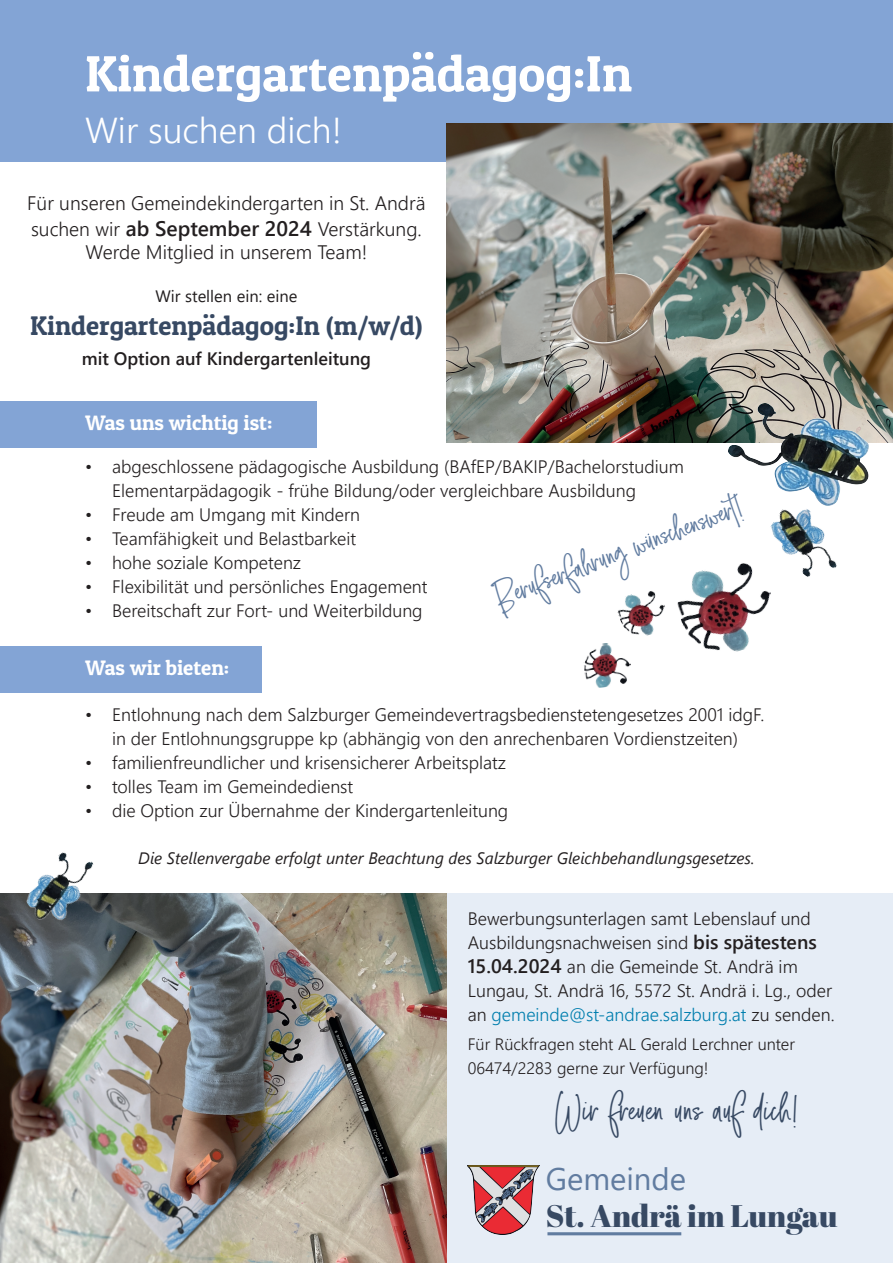
<style>
.page{position:relative;width:893px;height:1263px;background:#fff}
.page>*{position:absolute;margin:0;border:0;box-sizing:border-box;transform-origin:0 0}
.t1{font:51px "Patua One";color:#fff}
.t2{font:36px "Smooth Stone";color:#374963}
.t3{font:300 36px "Segoe UI";color:#fff}
.t4{font:31.5px "Smooth Stone";color:#617ca0}
.t5{font:31.2px "Abril Fatface";color:#374963}
.t6{font:31.2px "Segoe UI";color:#617ca0}
.t7{font:27px "Patua One";color:#374963}
.t8{font:21px "Patua One";color:#fff}
.t9{font:300 19.5px/25.2px "Segoe UI";color:#231f20}
.t10{font:300 18px/24px "Segoe UI";color:#231f20}
.t11{font:600 18px "Segoe UI";color:#231f20}
.t12{font:italic 16.5px "Segoe UI";color:#231f20}
.t13{font:300 16.5px/24px "Segoe UI";color:#231f20}
.t14{font:16.5px "Segoe UI";color:#231f20}
.s1{font-weight:600;font-size:21px}
.s2{font-weight:600;font-size:19.5px}
.s3{color:#007eae}
</style>
<div class="page">
<div style="left:446px;top:893px;width:447px;height:370px;background:#e6edf6"></div>
<img style="left:0;top:893px;width:446px;height:370px">
<div style="left:0;top:0;width:893px;height:162px;background:#83a4d5"></div>
<div style="left:0;top:401px;width:317px;height:47px;background:#83a4d5"></div>
<div style="left:0;top:646px;width:261px;height:47px;background:#83a4d5"></div>
<img style="left:446px;top:123px;width:447px;height:319px">
<hr style="left:547px;top:1232px;width:134px;height:3px;background:#617ca0">
<img style="left:468px;top:1165px;width:72px;height:69px">
<img style="left:677px;top:563px;width:94px;height:89px">
<img style="left:728px;top:404px;width:140px;height:93px">
<img style="left:759px;top:497px;width:80px;height:90px">
<img style="left:15px;top:852px;width:94px;height:79px">
<img style="left:617px;top:591px;width:48px;height:45px">
<img style="left:584px;top:643px;width:47px;height:45px">
<h1 class="t1" style="left:85px;top:42px;width:549px">Kindergartenpädagog:In</h1>
<h2 class="t3" style="left:85px;top:96px;width:258px">Wir suchen dich!</h2>
<p class="t9" style="left:27px;top:189px;width:400px">Für unseren Gemeindekindergarten in St. Andrä suchen wir <span class="s1">ab September 2024</span> Verstärkung.</p>
<p class="t9" style="left:86px;top:237px;width:283px">Werde Mitglied in unserem Team!</p>
<p class="t14" style="left:155px;top:281px;width:144px">Wir stellen ein: eine</p>
<h3 class="t7" style="left:30px;top:308px;width:394px">Kindergartenpädagog:In (m/w/d)</h3>
<p class="t11" style="left:82px;top:341px;width:291px">mit Option auf Kindergartenleitung</p>
<p class="t8" style="left:85px;top:409px;width:189px">Was uns wichtig ist:</p>
<p class="t10" style="left:112px;top:453px;width:573px;text-indent:-27px">• abgeschlossene pädagogische Ausbildung (BAfEP/BAKIP/Bachelorstudium<br>Elementarpädagogik - frühe Bildung/oder vergleichbare Ausbildung</p>
<p class="t10" style="left:85px;top:501px;width:277px">• Freude am Umgang mit Kindern</p>
<p class="t10" style="left:85px;top:525px;width:273px">• Teamfähigkeit und Belastbarkeit</p>
<p class="t10" style="left:85px;top:549px;width:218px">• hohe soziale Kompetenz</p>
<p class="t10" style="left:85px;top:573px;width:344px">• Flexibilität und persönliches Engagement</p>
<p class="t10" style="left:85px;top:597px;width:339px">• Bereitschaft zur Fort- und Weiterbildung</p>
<p class="t8" style="left:85px;top:655px;width:146px">Was wir bieten:</p>
<p class="t10" style="left:85px;top:701px;width:681px;text-align:center">• Entlohnung nach dem Salzburger Gemeindevertragsbedienstetengesetzes 2001 idgF. in der Entlohnungsgruppe kp (abhängig von den anrechenbaren Vordienstzeiten)</p>
<p class="t10" style="left:85px;top:749px;width:423px">• familienfreundlicher und krisensicherer Arbeitsplatz</p>
<p class="t10" style="left:85px;top:773px;width:270px">• tolles Team im Gemeindedienst</p>
<p class="t10" style="left:85px;top:797px;width:425px">• die Option zur Übernahme der Kindergartenleitung</p>
<h3 class="t4" style="left:490px;top:577px;width:263px;rotate:-21deg">Berufserfahrung wunschenswert!</h3>
<p class="t12" style="left:138px;top:842px;width:618px">Die Stellenvergabe erfolgt unter Beachtung des Salzburger Gleichbehandlungsgesetzes.</p>
<p class="t10" style="left:468px;top:905px;width:368px">Bewerbungsunterlagen samt Lebenslauf und Ausbildungsnachweisen sind <span class="s2">bis spätestens 15.04.2024</span> an die Gemeinde St. Andrä im Lungau, St. Andrä 16, 5572 St. Andrä i. Lg., oder an <span class="s3">gemeinde@st-andrae.salzburg.at</span> zu senden.</p>
<p class="t13" style="left:468px;top:1030px;width:329px">Für Rückfragen steht AL Gerald Lerchner unter<br>06474/2283 gerne zur Verfügung!</p>
<h2 class="t2" style="left:557px;top:1084px;width:245px">Wir freuen uns auf dich!</h2>
<h3 class="t6" style="left:546px;top:1149px;width:142px">Gemeinde</h3>
<h3 class="t5" style="left:546px;top:1194px;width:293px">St. Andrä im Lungau</h3>
</div>
